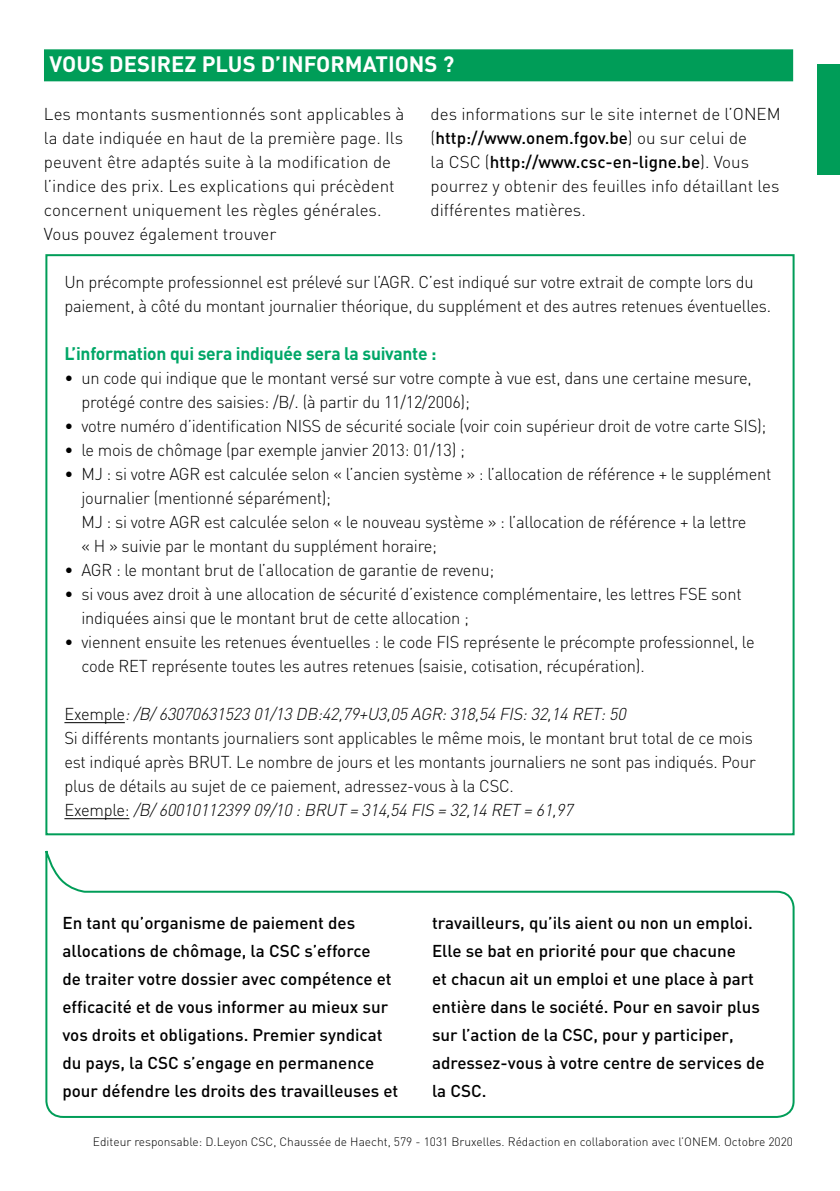
<style>
.page{position:relative;width:840px;height:1191px;background:#fff}
.page>*{position:absolute;margin:0;border:0;box-sizing:border-box;transform-origin:0 0}
.t1{font:700 22px "DIN";color:#fff}
.t2{font:700 18px "DIN";letter-spacing:-.015em;color:#00a667}
.t3{font:300 17px/24px "DIN";letter-spacing:-.015em;color:#000}
.t4{font:500 17px/28px "DIN";color:#000}
.t5{font:300 12px "DIN";color:#000}
.s1{font-weight:500}
.s2{font-style:italic}
</style>
<div class="page">
<hr style="left:64px;top:722px;width:61px;height:1px;background:#000">
<hr style="left:64px;top:818px;width:65px;height:1px;background:#000">
<div style="left:44px;top:49px;width:748px;height:32px;background:#009d58"></div>
<div style="left:816px;top:64px;width:23px;height:111px;background:#009d58"></div>
<svg style="left:45px;top:851px;width:750px;height:267px"></svg>
<p class="t1" style="left:50px;top:50px;width:406px">VOUS DESIREZ PLUS D’INFORMATIONS ?</p>
<p class="t3" style="left:44px;top:102px;width:362px">Les montants susmentionnés sont applicables à la date indiquée en haut de la première page. Ils peuvent être adaptés suite à la modification de l’indice des prix. Les explications qui précèdent concernent uniquement les règles générales.<br>Vous pouvez également trouver</p>
<p class="t3" style="left:430px;top:102px;width:351px">des informations sur le site internet de l’ONEM (<span class="s1">http://www.onem.fgov.be</span>) ou sur celui de<br>la CSC (<span class="s1">http://www.csc-en-ligne.be</span>). Vous pourrez y obtenir des feuilles info détaillant les différentes matières.</p>
<p class="t3" style="left:64px;top:270px;width:707px">Un précompte professionnel est prélevé sur l’AGR. C’est indiqué sur votre extrait de compte lors du paiement, à côté du montant journalier théorique, du supplément et des autres retenues éventuelles.</p>
<p class="t2" style="left:64px;top:342px;width:373px">L’information qui sera indiquée sera la suivante :</p>
<p class="t3" style="left:81px;top:366px;width:671px;text-indent:-17px">• un code qui indique que le montant versé sur votre compte à vue est, dans une certaine mesure, protégé contre des saisies: /B/. (à partir du 11/12/2006);</p>
<p class="t3" style="left:64px;top:414px;width:703px">• votre numéro d’identification NISS de sécurité sociale (voir coin supérieur droit de votre carte SIS);</p>
<p class="t3" style="left:64px;top:438px;width:402px">• le mois de chômage (par exemple janvier 2013: 01/13) ;</p>
<p class="t3" style="left:81px;top:462px;width:691px;text-indent:-17px">• MJ : si votre AGR est calculée selon « l’ancien système » : l’allocation de référence + le supplément journalier (mentionné séparément);<br>MJ : si votre AGR est calculée selon « le nouveau système » : l’allocation de référence + la lettre<br>« H » suivie par le montant du supplément horaire;</p>
<p class="t3" style="left:64px;top:558px;width:431px">• AGR : le montant brut de l’allocation de garantie de revenu;</p>
<p class="t3" style="left:81px;top:582px;width:661px;text-indent:-17px">• si vous avez droit à une allocation de sécurité d’existence complémentaire, les lettres FSE sont indiquées ainsi que le montant brut de cette allocation ;</p>
<p class="t3" style="left:81px;top:630px;width:674px;text-indent:-17px">• viennent ensuite les retenues éventuelles : le code FIS représente le précompte professionnel, le code RET représente toutes les autres retenues (saisie, cotisation, récupération).</p>
<p class="t3" style="left:64px;top:702px;width:692px">E x e m p l e <span class="s2">:/B/63070631523 01/13 DB:42,79+U3,05 AGR:318,54 FIS:32,14 RET:50<br></span>Si différents montants journaliers sont applicables le même mois, le montant brut total de ce mois est indiqué après BRUT. Le nombre de jours et les montants journaliers ne sont pas indiqués. Pour plus de détails au sujet de ce paiement, adressez-vous à la CSC.<br>E x e m p le : <span class="s2">/B/60010112399 09/10 :BRUT = 314,54 FIS = 32,14 RET = 61,97</span></p>
<p class="t4" style="left:62px;top:908px;width:337px">En tant qu’organisme de paiement des allocations de chômage, la CSC s’efforce<br>de traiter votre dossier avec compétence et efficacité et de vous informer au mieux sur vos droits et obligations. Premier syndicat du pays, la CSC s’engage en permanence pour défendre les droits des travailleuses et</p>
<p class="t4" style="left:432px;top:908px;width:334px">travailleurs, qu’ils aient ou non un emploi.<br>Elle se bat en priorité pour que chacune<br>et chacun ait un emploi et une place à part entière dans le société. Pour en savoir plus sur l’action de la CSC, pour y participer, adressez-vous à votre centre de services de la CSC.</p>
<p class="t5" style="left:93px;top:1133px;width:701px">Editeur responsable: D.Leyon CSC, Chaussée de Haecht, 579 - 1031 Bruxelles. Rédaction en collaboration avec l’ONEM. Octobre 2020</p>
</div>
